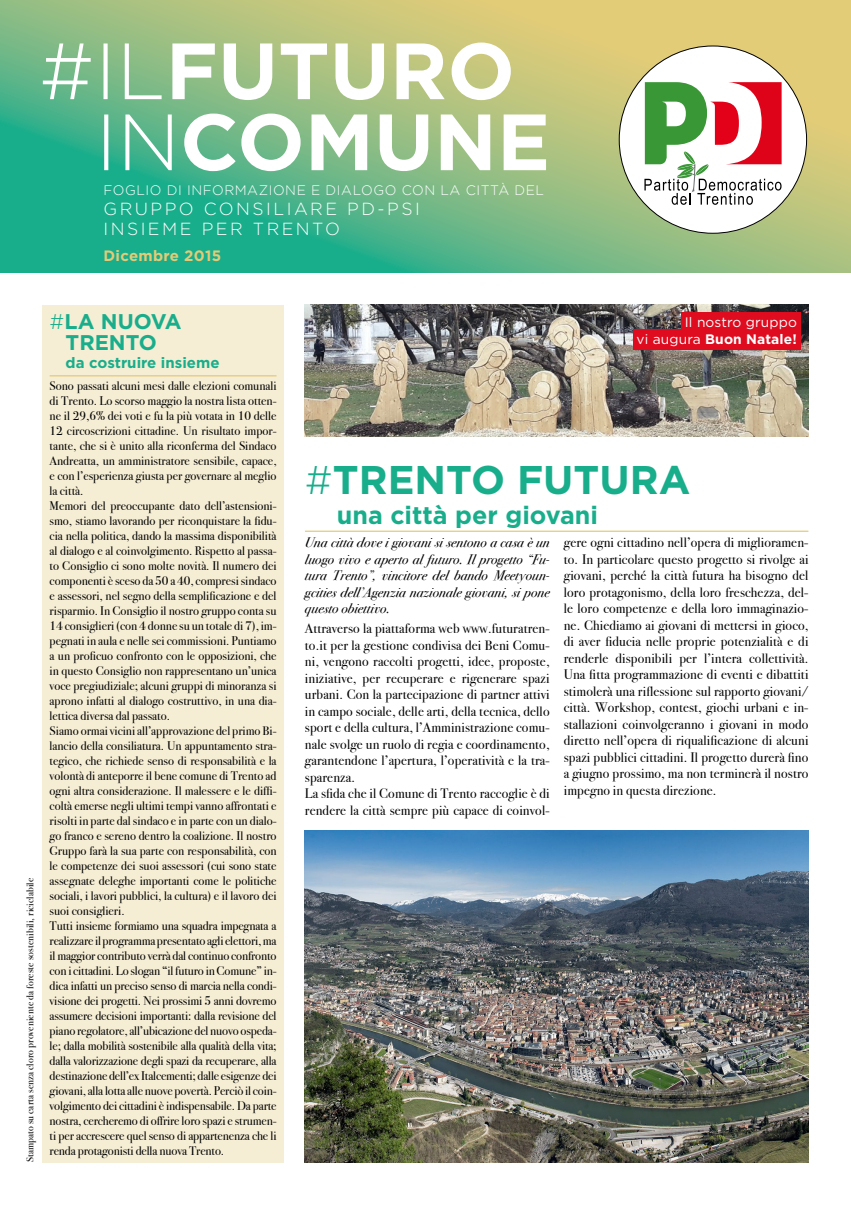
<style>
.page{position:relative;width:851px;height:1205px;background:#fff}
.page>*{position:absolute;margin:0;border:0;box-sizing:border-box;transform-origin:0 0}
.t1{font:700 40px "Gotham";color:#19ae8b}
.t2{font:700 25px "Gotham";color:#19ae8b}
.t3{font:700 21.25px/21.2px "Gotham";color:#19ae8b;text-align:center}
.t4{font:300 17.5px/20px "Gotham";letter-spacing:.14em;color:#fff}
.t5{font:700 15px "Gotham";color:#19ae8b}
.t6{font:700 15px "Gotham";letter-spacing:.02em;color:#e2cb78}
.t7{font:13.75px/16.5px "Bodoni Svty Two ITCTT";letter-spacing:.01em;color:#000}
.t8{font:italic 13.75px/16.5px "Bodoni Svty Two ITCTT";letter-spacing:.01em;color:#000;text-align:justify}
.t9{font:300 13.75px "Gotham";letter-spacing:.04em;color:#fff}
.t10{font:13.75px/16.5px "Gotham";letter-spacing:.01em;color:#fff;text-align:right}
.t11{font:12.5px/15px "Bodoni Svty Two ITCTT";color:#000}
.t12{font:10px "Bodoni Svty Two ITCTT";letter-spacing:.01em;color:#000}
.s1{font-weight:300}
.s2{font-weight:700}
</style>
<div class="page">
<svg style="left:0;top:0;width:850px;height:273px;background:#83bc82"></svg>
<div style="left:619px;top:46px;width:187px;height:187px;background:#fff;border-radius:50%"></div>
<svg style="left:644px;top:82px;width:137px;height:123px"></svg>
<img style="left:305px;top:305px;width:503px;height:132px">
<img style="left:305px;top:830px;width:503px;height:332px">
<svg style="left:104px;top:114px;width:442px;height:57px"></svg>
<svg style="left:43px;top:43px;width:467px;height:57px"></svg>
<hr style="left:305px;top:531px;width:503px;height:1px;background:#e2cb78">
<div style="left:43px;top:305px;width:240px;height:857px;background:#f5edd4"></div>
<hr style="left:50px;top:375px;width:226px;height:1px;background:#e2cb78">
<div style="left:681px;top:312px;width:119px;height:21px;background:#df0b1e"></div>
<div style="left:633px;top:329px;width:167px;height:21px;background:#df0b1e"></div>
<p class="t9" style="left:103px;top:181px;width:442px">FOGLIO DI INFORMAZIONE E DIALOGO CON LA CITTÀ DEL</p>
<h3 class="t4" style="left:103px;top:198px;width:318px">GRUPPO CONSILIARE PD-PSI<br>INSIEME PER TRENTO</h3>
<p class="t6" style="left:103px;top:246px;width:119px">Dicembre 2015</p>
<p class="t12" style="left:22px;top:1162px;width:286px;rotate:-90deg">Stampato su carta senza cloro proveniente da foreste sostenibili, riciclabile</p>
<h3 class="t3" style="left:50px;top:311px;width:133px"><span class="s1">#</span>LA NUOVA<br>TRENTO</h3>
<p class="t5" style="left:66px;top:353px;width:155px">da costruire insieme</p>
<p class="t11" style="left:50px;top:377px;width:228px">Sono passati alcuni mesi dalle elezioni comunali di Trento. Lo scorso maggio la nostra lista otten&shy;ne il 29,6% dei voti e fu la più votata in 10 delle 12 circoscrizioni cittadine. Un risultato impor&shy;tante, che si è unito alla riconferma del Sindaco Andreatta, un amministratore sensibile, capace, e con l’esperienza giusta per governare al meglio la città.<br>Memori del preoccupante dato dell’astensioni&shy;smo, stiamo lavorando per riconquistare la fidu&shy;cia nella politica, dando la massima disponibilità al dialogo e al coinvolgimento. Rispetto al passa&shy;to Consiglio ci sono molte novità. Il numero dei componenti è sceso da 50 a 40, compresi sindaco e assessori, nel segno della semplificazione e del risparmio. In Consiglio il nostro gruppo conta su 14 consiglieri (con 4 donne su un totale di 7), im&shy;pegnati in aula e nelle sei commissioni. Puntiamo a un proficuo confronto con le opposizioni, che in questo Consiglio non rappresentano un’unica voce pregiudiziale; alcuni gruppi di minoranza si aprono infatti al dialogo costruttivo, in una dia&shy;lettica diversa dal passato.<br>Siamo ormai vicini all’approvazione del primo Bi&shy;lancio della consiliatura. Un appuntamento stra&shy;tegico, che richiede senso di responsabilità e la volontà di anteporre il bene comune di Trento ad ogni altra considerazione. Il malessere e le diffi&shy;coltà emerse negli ultimi tempi vanno affrontati e risolti in parte dal sindaco e in parte con un dialo&shy;go franco e sereno dentro la coalizione. Il nostro Gruppo farà la sua parte con responsabilità, con le competenze dei suoi assessori (cui sono state assegnate deleghe importanti come le politiche sociali, i lavori pubblici, la cultura) e il lavoro dei suoi consiglieri.<br>Tutti insieme formiamo una squadra impegnata a realizzare il programma presentato agli elettori, ma il maggior contributo verrà dal continuo confronto con i cittadini. Lo slogan “il futuro in Comune” in&shy;dica infatti un preciso senso di marcia nella condi&shy;visione dei progetti. Nei prossimi 5 anni dovremo assumere decisioni importanti: dalla revisione del piano regolatore, all’ubicazione del nuovo ospeda&shy;le; dalla mobilità sostenibile alla qualità della vita; dalla valorizzazione degli spazi da recuperare, alla destinazione dell’ex Italcementi; dalle esigenze dei giovani, alla lotta alle nuove povertà. Perciò il coin&shy;volgimento dei cittadini è indispensabile. Da parte nostra, cercheremo di offrire loro spazi e strumen&shy;ti per accrescere quel senso di appartenenza che li renda protagonisti della nuova Trento.</p>
<p class="t10" style="left:636px;top:314px;width:162px">Il nostro gruppo<br>vi augura <span class="s2">Buon Natale!</span></p>
<h1 class="t1" style="left:305px;top:453px;width:387px"><span class="s1">#</span>TRENTO FUTURA</h1>
<h2 class="t2" style="left:337px;top:498px;width:263px">una città per giovani</h2>
<p class="t8" style="left:305px;top:533px;width:246px">Una città dove i giovani si sentono a casa è un luogo vivo e aperto al futuro. Il progetto “Fu&shy;tura Trento”, vincitore del bando Meetyoun&shy;gcities dell’Agenzia nazionale giovani, si pone questo obiettivo.</p>
<p class="t7" style="left:305px;top:619px;width:246px">Attraverso la piattaforma web www.futuratren&shy;to.it per la gestione condivisa dei Beni Comu&shy;ni, vengono raccolti progetti, idee, proposte, iniziative, per recuperare e rigenerare spazi urbani. Con la partecipazione di partner attivi in campo sociale, delle arti, della tecnica, dello sport e della cultura, l’Amministrazione comu&shy;nale svolge un ruolo di regia e coordinamento, garantendone l’apertura, l’operatività e la tra&shy;sparenza.<br>La sfida che il Comune di Trento raccoglie è di rendere la città sempre più capace di coinvol-</p>
<p class="t7" style="left:563px;top:533px;width:246px;text-align:justify">gere ogni cittadino nell’opera di miglioramen&shy;to. In particolare questo progetto si rivolge ai giovani, perché la città futura ha bisogno del loro protagonismo, della loro freschezza, del&shy;le loro competenze e della loro immaginazio&shy;ne. Chiediamo ai giovani di mettersi in gioco, di aver fiducia nelle proprie potenzialità e di renderle disponibili per l’intera collettività.<br>Una fitta programmazione di eventi e dibattiti stimolerà una riflessione sul rapporto giovani/ città. Workshop, contest, giochi urbani e in&shy;stallazioni coinvolgeranno i giovani in modo diretto nell’opera di riqualificazione di alcuni spazi pubblici cittadini. Il progetto durerà fino a giugno prossimo, ma non terminerà il nostro impegno in questa direzione.</p>
</div>
